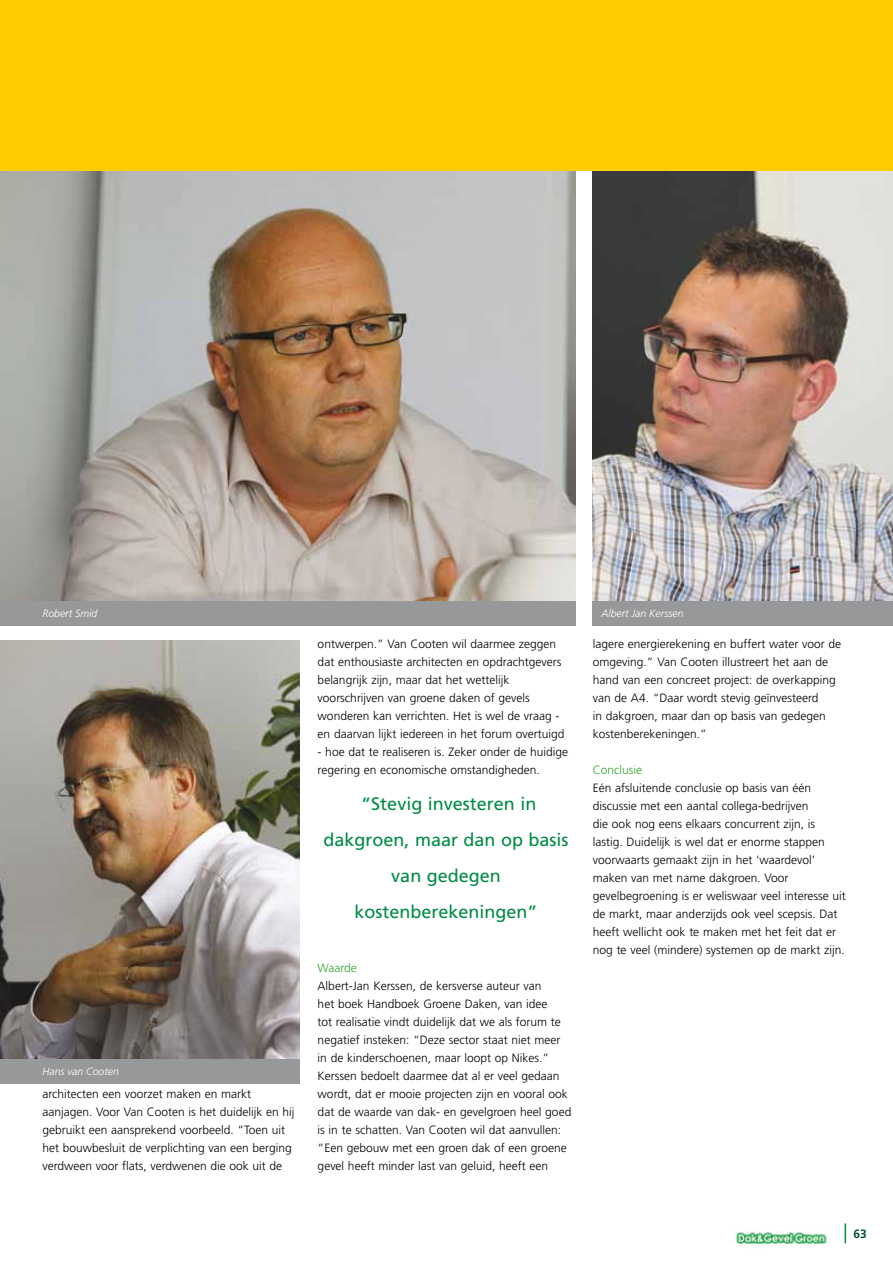
<style>
.page{position:relative;width:893px;height:1263px;background:#fff}
.page>*{position:absolute;margin:0;border:0;box-sizing:border-box;transform-origin:0 0}
.t1{font:18px/36px "Frutiger";color:#008b45;text-align:center}
.t2{font:300 12px/18px "Frutiger";color:#000}
.t3{font:300 12px "Frutiger";color:#35a32c}
.t4{font:700 12px "Frutiger";color:#00523c}
.t5{font:italic 300 10.5px "Frutiger";color:#fff}
</style>
<div class="page">
<svg style="left:845px;top:1223px;width:1px;height:20px"></svg>
<img style="left:735px;top:1231px;width:92px;height:14px">
<img style="left:0;top:170px;width:575px;height:431px">
<div style="left:0;top:601px;width:575px;height:24px;background:#97989a"></div>
<img style="left:0;top:640px;width:300px;height:419px">
<div style="left:0;top:1059px;width:300px;height:24px;background:#97989a"></div>
<img style="left:593px;top:170px;width:300px;height:431px">
<div style="left:593px;top:601px;width:300px;height:24px;background:#97989a"></div>
<div style="left:0;top:0;width:893px;height:170px;background:#fecc00"></div>
<p class="t5" style="left:43px;top:607px;width:56px">Robert Smid</p>
<p class="t5" style="left:43px;top:1065px;width:78px">Hans van Cooten</p>
<p class="t2" style="left:42px;top:1085px;width:254px">architecten een voorzet maken en markt aanjagen. Voor Van Cooten is het duidelijk en hij gebruikt een aansprekend voorbeeld. “Toen uit het bouwbesluit de verplichting van een berging verdween voor flats, verdwenen die ook uit de</p>
<p class="t2" style="left:318px;top:635px;width:248px">ontwerpen.” Van Cooten wil daarmee zeggen dat enthousiaste architecten en opdrachtgevers belangrijk zijn, maar dat het wettelijk voorschrijven van groene daken of gevels wonderen kan verrichten. Het is wel de vraag - en daarvan lijkt iedereen in het forum overtuigd</p>
<p class="t2" style="left:318px;top:743px;width:252px">- hoe dat te realiseren is. Zeker onder de huidige regering en economische omstandigheden.</p>
<h1 class="t1" style="left:324px;top:786px;width:247px">“Stevig investeren in dakgroen, maar dan op basis van gedegen kostenberekeningen”</h1>
<p class="t3" style="left:318px;top:961px;width:41px">Waarde</p>
<p class="t2" style="left:318px;top:977px;width:255px">Albert-Jan Kerssen, de kersverse auteur van<br>het boek Handboek Groene Daken, van idee<br>tot realisatie vindt duidelijk dat we als forum te negatief insteken: “Deze sector staat niet meer in de kinderschoenen, maar loopt op Nikes.” Kerssen bedoelt daarmee dat al er veel gedaan wordt, dat er mooie projecten zijn en vooral ook dat de waarde van dak- en gevelgroen heel goed is in te schatten. Van Cooten wil dat aanvullen: “Een gebouw met een groen dak of een groene gevel heeft minder last van geluid, heeft een</p>
<p class="t5" style="left:601px;top:607px;width:84px">Albert Jan Kerssen</p>
<p class="t2" style="left:593px;top:635px;width:250px">lagere energierekening en buffert water voor de omgeving.” Van Cooten illustreert het aan de hand van een concreet project: de overkapping van de A4. “Daar wordt stevig geïnvesteerd<br>in dakgroen, maar dan op basis van gedegen kostenberekeningen.”</p>
<p class="t3" style="left:593px;top:763px;width:51px">Conclusie</p>
<p class="t2" style="left:593px;top:779px;width:254px">Eén afsluitende conclusie op basis van één discussie met een aantal collega-bedrijven<br>die ook nog eens elkaars concurrent zijn, is lastig. Duidelijk is wel dat er enorme stappen voorwaarts gemaakt zijn in het ‘waardevol’ maken van met name dakgroen. Voor gevelbegroening is er weliswaar veel interesse uit de markt, maar anderzijds ook veel scepsis. Dat heeft wellicht ook te maken met het feit dat er nog te veel (mindere) systemen op de markt zijn.</p>
<p class="t4" style="left:853px;top:1227px;width:15px">63</p>
</div>
